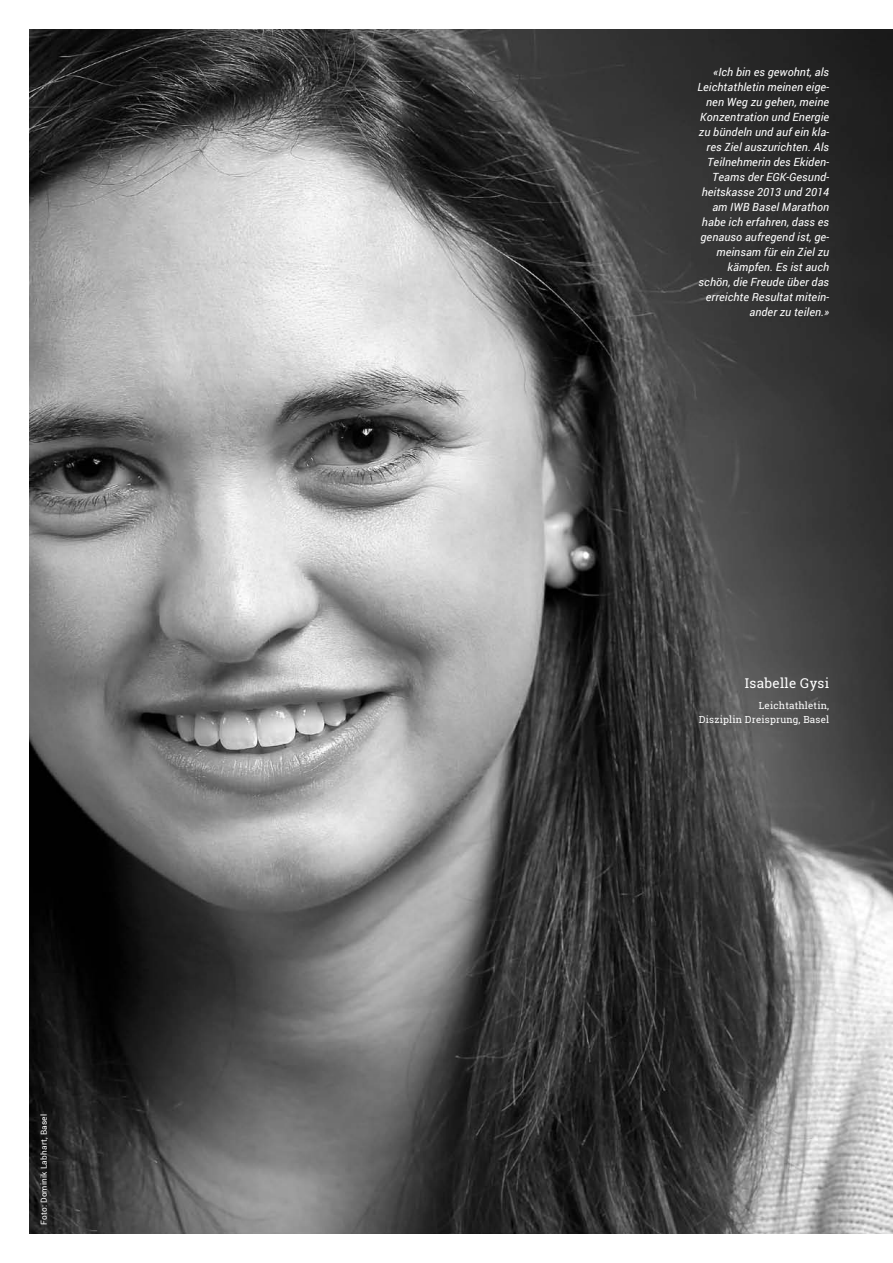
<style>
.page{position:relative;width:893px;height:1263px;background:#fff}
.page>*{position:absolute;margin:0;border:0;box-sizing:border-box;transform-origin:0 0}
.t1{font:13.5px "Roboto Slab";letter-spacing:.02em;color:#fff}
.t2{font:italic 11.25px/15px "Roboto";letter-spacing:.01em;color:#fff;text-align:right}
.t3{font:9.75px/14.2px "Roboto Slab";letter-spacing:.02em;color:#fff;text-align:right}
.t4{font:8.25px "Roboto";letter-spacing:.02em;color:#fff}
</style>
<div class="page">
<img style="left:30px;top:30px;width:863px;height:1203px">
<p class="t4" style="left:38px;top:1225px;width:112px;rotate:-90deg">Foto: Dominik Labhart, Basel</p>
<p class="t2" style="left:697px;top:64px;width:133px">«Ich bin es gewohnt, als<br>Leichtathletin meinen eige&shy;nen Weg zu gehen, meine<br>Konzentration und Energie zu bündeln und auf ein kla&shy;res Ziel auszurichten. Als<br>Teilnehmerin des Ekiden-<br>Teams der EGK-Gesund&shy;heitskasse 2013 und 2014 am IWB Basel Marathon habe ich erfahren, dass es genauso aufregend ist, ge&shy;meinsam für ein Ziel zu kämpfen. Es ist auch schön, die Freude über das erreichte Resultat mitein&shy;ander zu teilen.»</p>
<p class="t1" style="left:745px;top:674px;width:86px">Isabelle Gysi</p>
<p class="t3" style="left:699px;top:698px;width:132px">Leichtathletin,<br>Disziplin Dreisprung, Basel</p>
</div>
